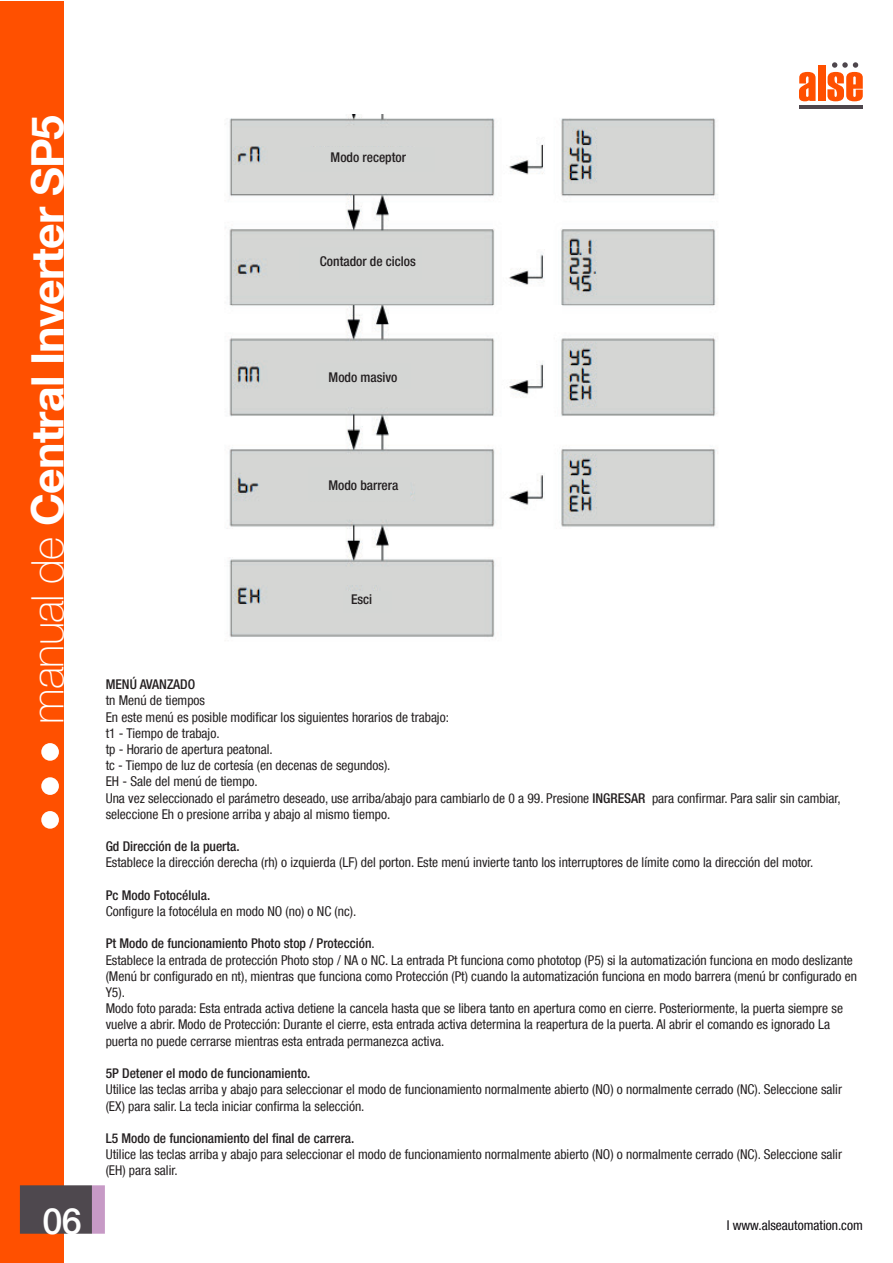
<style>
.page{position:relative;width:893px;height:1263px;background:#fff}
.page>*{position:absolute;margin:0;border:0;box-sizing:border-box;transform-origin:0 0}
.t1{font:700 44.55px "Helvetica Neue LT Com";letter-spacing:-.02em;color:#fff}
.t2{font:500 36px "Helvetica Neue LT Com";color:#fff}
.t3{font:condensed 13.5px/16.2px "Helvetica Neue LT Com";color:#231f20}
.t4{font:500 condensed 13.5px "Helvetica Neue LT Com";color:#231f20}
.t5{font:condensed 13.5px "Helvetica Neue LT Com";color:#0c090d}
.s1{font-weight:100}
.s2{font-weight:500}
</style>
<div class="page">
<div style="left:0;top:2px;width:64px;height:1261px;background:#ff5000"></div>
<hr style="left:799px;top:105px;width:64px;height:4px;background:#4e464c">
<svg style="left:799px;top:72px;width:17px;height:29px"></svg>
<div style="left:818px;top:65px;width:7px;height:36px;background:#ff5000"></div>
<svg style="left:827px;top:62px;width:36px;height:39px"></svg>
<div style="left:92px;top:1185px;width:13px;height:49px;background:#c79ac6"></div>
<div style="left:20px;top:1185px;width:72px;height:49px;background:#4e484e"></div>
<div style="left:41px;top:811px;width:18px;height:18px;background:#fff;border-radius:50%"></div>
<div style="left:41px;top:777px;width:18px;height:18px;background:#fff;border-radius:50%"></div>
<div style="left:41px;top:743px;width:18px;height:18px;background:#fff;border-radius:50%"></div>
<img style="left:227px;top:115px;width:491px;height:523px">
<div style="left:300px;top:147px;width:135px;height:25px;background:#d4d6d4"></div>
<div style="left:300px;top:247px;width:122px;height:33px;background:#d4d6d4"></div>
<div style="left:316px;top:363px;width:94px;height:26px;background:#d4d6d4"></div>
<div style="left:308px;top:468px;width:102px;height:33px;background:#d4d6d4"></div>
<div style="left:343px;top:591px;width:49px;height:21px;background:#d4d6d4"></div>
<h1 class="t1" style="left:20px;top:724px;width:610px;rotate:-90deg"><span class="s1">manual de</span> Central Inverter SP5</h1>
<p class="t4" style="left:331px;top:148px;width:77px">Modo receptor</p>
<p class="t4" style="left:320px;top:252px;width:97px">Contador de ciclos</p>
<p class="t4" style="left:329px;top:369px;width:70px">Modo masivo</p>
<p class="t4" style="left:328px;top:478px;width:71px">Modo barrera</p>
<p class="t4" style="left:351px;top:591px;width:23px">Esci</p>
<p class="t4" style="left:106px;top:676px;width:91px">MENÚ AVANZADO</p>
<p class="t3" style="left:106px;top:692px;width:736px">tn Menú de tiempos<br>En este menú es posible modificar los siguientes horarios de trabajo:<br>t1 - Tiempo de trabajo.<br>tp - Horario de apertura peatonal.<br>tc - Tiempo de luz de cortesía (en decenas de segundos).<br>EH - Sale del menú de tiempo.<br>Una vez seleccionado el parámetro deseado, use arriba/abajo para cambiarlo de 0 a 99. Presione <span class="s2">INGRESAR</span> para confirmar. Para salir sin cambiar, seleccione Eh o presione arriba y abajo al mismo tiempo.</p>
<p class="t4" style="left:106px;top:838px;width:136px">Gd Dirección de la puerta.</p>
<p class="t3" style="left:106px;top:854px;width:709px">Establece la dirección derecha (rh) o izquierda (LF) del porton. Este menú invierte tanto los interruptores de límite como la dirección del motor.</p>
<p class="t4" style="left:106px;top:887px;width:106px">Pc Modo Fotocélula.</p>
<p class="t3" style="left:106px;top:903px;width:252px">Configure la fotocélula en modo NO (no) o NC (nc).</p>
<p class="t3" style="left:106px;top:935px;width:753px"><span class="s2">Pt Modo de funcionamiento Photo stop / Protección</span>.<br>Establece la entrada de protección Photo stop / NA o NC. La entrada Pt funciona como phototop (P5) si la automatización funciona en modo deslizante (Menú br configurado en nt), mientras que funciona como Protección (Pt) cuando la automatización funciona en modo barrera (menú br configurado en Y5).<br>Modo foto parada: Esta entrada activa detiene la cancela hasta que se libera tanto en apertura como en cierre. Posteriormente, la puerta siempre se vuelve a abrir. Modo de Protección: Durante el cierre, esta entrada activa determina la reapertura de la puerta. Al abrir el comando es ignorado La puerta no puede cerrarse mientras esta entrada permanezca activa.</p>
<p class="t4" style="left:106px;top:1065px;width:206px">5P Detener el modo de funcionamiento.</p>
<p class="t3" style="left:106px;top:1081px;width:738px">Utilice las teclas arriba y abajo para seleccionar el modo de funcionamiento normalmente abierto (NO) o normalmente cerrado (NC). Seleccione salir (EX) para salir. La tecla iniciar confirma la selección.</p>
<p class="t4" style="left:106px;top:1130px;width:250px">L5 Modo de funcionamiento del final de carrera.</p>
<p class="t3" style="left:106px;top:1146px;width:738px">Utilice las teclas arriba y abajo para seleccionar el modo de funcionamiento normalmente abierto (NO) o normalmente cerrado (NC). Seleccione salir (EH) para salir.</p>
<h2 class="t2" style="left:42px;top:1200px;width:41px">06</h2>
<p class="t5" style="left:727px;top:1217px;width:138px">I www.alseautomation.com</p>
</div>
